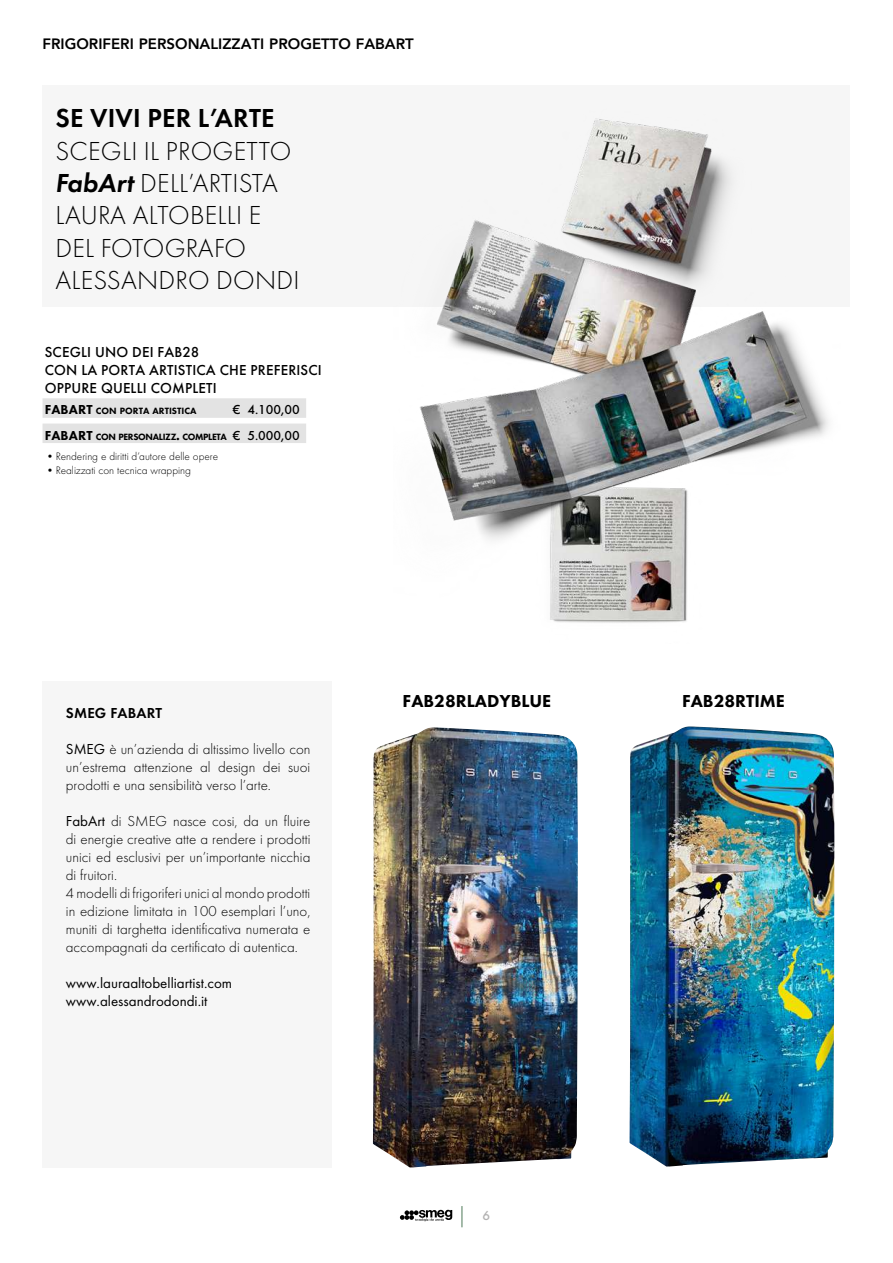
<style>
.page{position:relative;width:893px;height:1263px;background:#fff}
.page>*{position:absolute;margin:0;border:0;box-sizing:border-box;transform-origin:0 0}
.t1{font:300 27px/32.4px "Futura PT";letter-spacing:.01em;color:#000}
.t2{font:600 27px "Futura PT";letter-spacing:.01em;color:#000}
.t3{font:800 18px "Futura PT";color:#000}
.t4{font:300 15px/18px "Futura PT";color:#000;text-align:justify}
.t5{font:500 15px/18px "Futura PT";letter-spacing:.01em;color:#000}
.t6{font:15px/18px "Futura PT";color:#000}
.t7{font:800 15px "Avenir";color:#000}
.t8{font:600 15px "Futura PT";letter-spacing:.01em;color:#000}
.t9{font:500 13.5px "Futura PT";color:#000}
.t10{font:500 13.5px "Futura PT";color:#b3b2b2}
.t11{font:300 11.25px "Futura PT";color:#000}
.t12{font:800 9.45px "Futura PT";letter-spacing:-.035em;color:#000}
.t13{font:800 9.45px "Futura PT";color:#000}
.s1{font-weight:600;font-style:italic}
.s2{font-size:13.5px}
.s3{font-weight:500;font-size:13.5px}
.s4{font-weight:400}
</style>
<div class="page">
<svg style="left:462px;top:1206px;width:1px;height:21px"></svg>
<svg style="left:400px;top:1210px;width:52px;height:11px"></svg>
<div style="left:43px;top:85px;width:807px;height:221px;background:#f6f6f6"></div>
<div style="left:43px;top:398px;width:263px;height:20px;background:#e3e3e3"></div>
<div style="left:43px;top:423px;width:263px;height:20px;background:#e3e3e3"></div>
<img style="left:373px;top:727px;width:205px;height:440px">
<img style="left:629px;top:726px;width:205px;height:440px">
<div style="left:43px;top:681px;width:289px;height:486px;background:#f6f6f6"></div>
<img style="left:419px;top:118px;width:410px;height:505px">
<p class="t7" style="left:43px;top:32px;width:373px">FRIGORIFERI PERSONALIZZATI PROGETTO FABART</p>
<h1 class="t2" style="left:55px;top:101px;width:221px">SE VIVI PER L’ARTE</h1>
<h1 class="t1" style="left:55px;top:135px;width:246px">SCEGLI IL PROGETTO<br><span class="s1">FabArt</span> DELL’ARTISTA<br>LAURA ALTOBELLI E<br>DEL FOTOGRAFO<br>ALESSANDRO DONDI</h1>
<p class="t5" style="left:45px;top:343px;width:279px">SCEGLI UNO DEI FAB28<br>CON LA PORTA ARTISTICA CHE PREFERISCI<br>OPPURE QUELLI COMPLETI</p>
<p class="t13" style="left:45px;top:405px;width:153px"><span class="s2">FABART</span> CON PORTA ARTISTICA</p>
<p class="t9" style="left:233px;top:402px;width:68px">€ 4.100,00</p>
<p class="t12" style="left:45px;top:431px;width:257px"><span class="s2">FABART</span> CON PERSONALIZZ<span class="s2">.</span> COMPLETA <span class="s3">€ 5.000,00</span></p>
<p class="t11" style="left:45px;top:450px;width:175px">•Rendering e diritti d’autore delle opere</p>
<p class="t11" style="left:45px;top:464px;width:148px">•Realizzati con tecnica wrapping</p>
<p class="t8" style="left:66px;top:704px;width:98px">SMEG FABART</p>
<p class="t4" style="left:66px;top:740px;width:246px"><span class="s4">SMEG</span> è un’azienda di altissimo livello con un’estrema attenzione al design dei suoi prodotti e una sensibilità verso l’arte.</p>
<p class="t4" style="left:66px;top:812px;width:246px;text-align:left"><span class="s4">FabArt</span> di SMEG nasce cosi, da un fluire di energie creative atte a rendere i prodotti unici ed esclusivi per un’importante nicchia di fruitori.<br>4 modelli di frigoriferi unici al mondo prodotti in edizione limitata in 100 esemplari l’uno, muniti di targhetta identificativa numerata e accompagnati da certificato di autentica.</p>
<p class="t6" style="left:66px;top:974px;width:168px">www.lauraaltobelliartist.com www.alessandrodondi.it</p>
<p class="t3" style="left:403px;top:689px;width:150px">FAB28RLADYBLUE</p>
<p class="t3" style="left:682px;top:689px;width:104px">FAB28RTIME</p>
<p class="t10" style="left:482px;top:1207px;width:9px">6</p>
</div>
